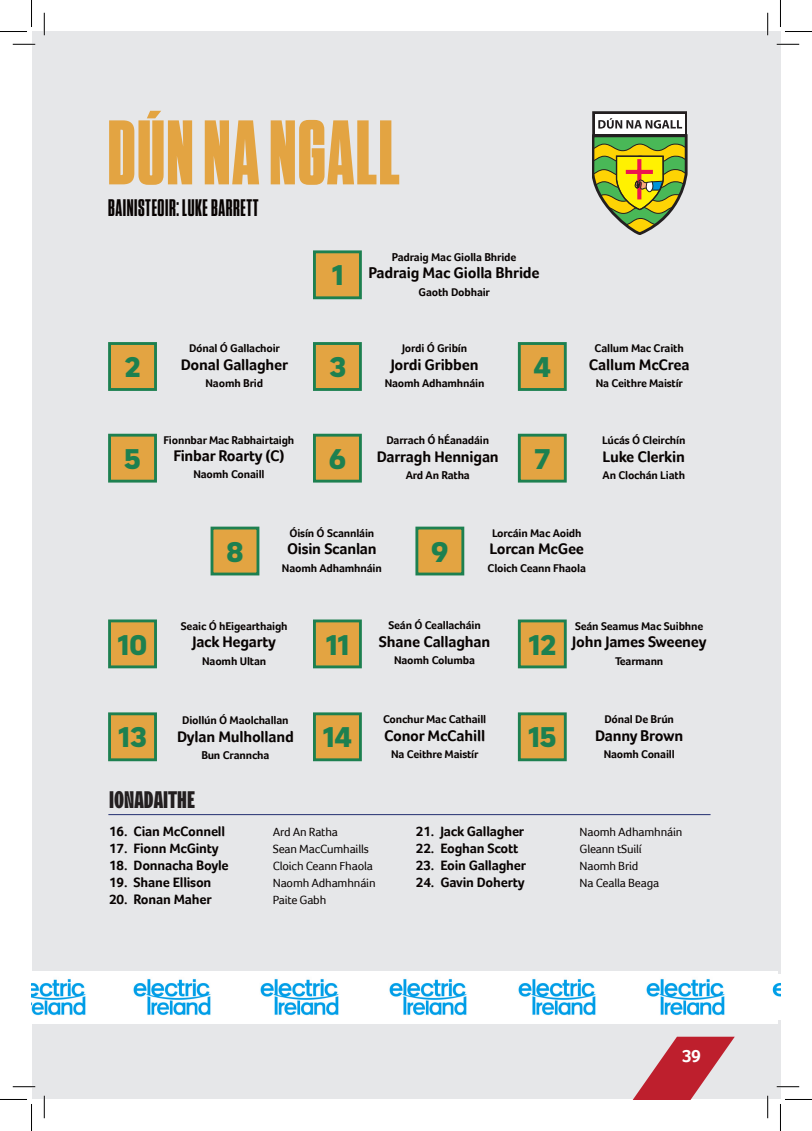
<style>
.page{position:relative;width:812px;height:1131px;background:#fff}
.page>*{position:absolute;margin:0;border:0;box-sizing:border-box;transform-origin:0 0}
.t1{font:900 91.35px "Tungsten Condensed";letter-spacing:.025em;color:#e3a442}
.t2{font:900 28.65px "FS Industrie";color:#1d8050}
.t3{font:700 24px "Tungsten Condensed";letter-spacing:.025em;color:#080302}
.t4{font:900 24px "TT Trailers";color:#231f20}
.t5{font:700 18px "Foco";color:#fff}
.t6{font:700 15.75px "Foco";letter-spacing:-.015em;color:#080302}
.t7{font:700 13.95px "Foco";letter-spacing:-.015em;color:#080302}
.t8{font:12.15px "Foco";letter-spacing:-.015em;color:#080302}
.t9{font:700 11.55px "Foco";letter-spacing:-.015em;color:#080302}
</style>
<div class="page">
<div style="left:32px;top:32px;width:748px;height:1067px;background:#e6e7e9"></div>
<div style="left:44px;top:970px;width:733px;height:53px;background:#fff"></div>
<div style="left:32px;top:970px;width:12px;height:53px;background:#fff"></div>
<div style="left:517px;top:712px;width:49px;height:49px;background:#e3a442;border:3px solid #1d8050"></div>
<div style="left:517px;top:433px;width:49px;height:49px;background:#e3a442;border:3px solid #1d8050"></div>
<div style="left:517px;top:342px;width:49px;height:49px;background:#e3a442;border:3px solid #1d8050"></div>
<div style="left:517px;top:619px;width:49px;height:49px;background:#e3a442;border:3px solid #1d8050"></div>
<div style="left:415px;top:526px;width:49px;height:49px;background:#e3a442;border:3px solid #1d8050"></div>
<div style="left:313px;top:712px;width:49px;height:49px;background:#e3a442;border:3px solid #1d8050"></div>
<div style="left:313px;top:433px;width:49px;height:49px;background:#e3a442;border:3px solid #1d8050"></div>
<div style="left:313px;top:342px;width:49px;height:49px;background:#e3a442;border:3px solid #1d8050"></div>
<div style="left:313px;top:250px;width:49px;height:49px;background:#e3a442;border:3px solid #1d8050"></div>
<div style="left:313px;top:619px;width:49px;height:49px;background:#e3a442;border:3px solid #1d8050"></div>
<div style="left:210px;top:526px;width:49px;height:49px;background:#e3a442;border:3px solid #1d8050"></div>
<div style="left:108px;top:712px;width:49px;height:49px;background:#e3a442;border:3px solid #1d8050"></div>
<div style="left:108px;top:433px;width:49px;height:49px;background:#e3a442;border:3px solid #1d8050"></div>
<div style="left:108px;top:342px;width:49px;height:49px;background:#e3a442;border:3px solid #1d8050"></div>
<div style="left:108px;top:619px;width:49px;height:49px;background:#e3a442;border:3px solid #1d8050"></div>
<hr style="left:108px;top:814px;width:602px;height:1px;background:#232f71">
<svg style="left:592px;top:137px;width:94px;height:98px"></svg>
<div style="left:592px;top:111px;width:94px;height:26px;border:3px solid #231f20"></div>
<div style="left:594px;top:114px;width:90px;height:20px;background:#fff"></div>
<svg style="left:598px;top:118px;width:84px;height:11px"></svg>
<img style="left:389px;top:978px;width:78px;height:38px">
<img style="left:260px;top:978px;width:79px;height:38px">
<img style="left:133px;top:978px;width:78px;height:38px">
<img style="left:772px;top:974px;width:8px;height:44px">
<img style="left:518px;top:978px;width:78px;height:38px">
<img style="left:32px;top:979px;width:54px;height:37px">
<img style="left:646px;top:978px;width:79px;height:38px">
<svg style="left:633px;top:1036px;width:101px;height:63px"></svg>
<hr style="left:13px;top:43px;width:22px;height:2px;background:#fff">
<hr style="left:776px;top:43px;width:23px;height:2px;background:#fff">
<hr style="left:13px;top:1085px;width:22px;height:2px;background:#fff">
<hr style="left:776px;top:1085px;width:23px;height:2px;background:#fff">
<hr style="left:43px;top:13px;width:2px;height:22px;background:#fff">
<hr style="left:43px;top:1095px;width:2px;height:22px;background:#fff">
<hr style="left:766px;top:13px;width:2px;height:22px;background:#fff">
<hr style="left:766px;top:1095px;width:2px;height:22px;background:#fff">
<svg style="left:13px;top:44px;width:22px;height:1px"></svg>
<svg style="left:776px;top:44px;width:23px;height:1px"></svg>
<svg style="left:13px;top:1086px;width:22px;height:1px"></svg>
<svg style="left:776px;top:1086px;width:23px;height:1px"></svg>
<svg style="left:44px;top:13px;width:1px;height:22px"></svg>
<svg style="left:44px;top:1095px;width:1px;height:22px"></svg>
<svg style="left:767px;top:13px;width:1px;height:22px"></svg>
<svg style="left:767px;top:1095px;width:1px;height:22px"></svg>
<svg style="left:0;top:0;width:32px;height:32px"></svg>
<svg style="left:0;top:1099px;width:32px;height:31px"></svg>
<svg style="left:780px;top:0;width:31px;height:32px"></svg>
<svg style="left:780px;top:1098px;width:31px;height:32px"></svg>
<h1 class="t1" style="left:108px;top:106px;width:293px">DÚN NA NGALL</h1>
<h3 class="t3" style="left:108px;top:196px;width:152px">BAINISTEOIR: LUKE BARRETT</h3>
<h2 class="t2" style="left:124px;top:349px;width:18px">2</h2>
<p class="t9" style="left:189px;top:342px;width:92px">Dónal Ó Gallachoir</p>
<h3 class="t6" style="left:181px;top:355px;width:109px">Donal Gallagher</h3>
<p class="t9" style="left:205px;top:376px;width:59px">Naomh Brid</p>
<h2 class="t2" style="left:331px;top:256px;width:13px">1</h2>
<p class="t9" style="left:392px;top:250px;width:126px">Padraig Mac Giolla Bhride</p>
<h3 class="t6" style="left:368px;top:264px;width:172px">Padraig Mac Giolla Bhride</h3>
<p class="t9" style="left:418px;top:285px;width:73px">Gaoth Dobhair</p>
<p class="t9" style="left:402px;top:342px;width:67px">Jordi Ó Gribín</p>
<h3 class="t6" style="left:390px;top:355px;width:89px">Jordi Gribben</h3>
<p class="t9" style="left:384px;top:376px;width:101px">Naomh Adhamhnáin</p>
<h2 class="t2" style="left:328px;top:349px;width:19px">3</h2>
<h2 class="t2" style="left:533px;top:349px;width:20px">4</h2>
<p class="t9" style="left:386px;top:433px;width:104px">Darrach Ó hÉanadáin</p>
<h3 class="t6" style="left:377px;top:447px;width:123px">Darragh Hennigan</h3>
<p class="t9" style="left:405px;top:468px;width:66px">Ard An Ratha</p>
<p class="t9" style="left:164px;top:433px;width:132px">Fionnbar Mac Rabhairtaigh</p>
<h3 class="t6" style="left:173px;top:446px;width:113px">Finbar Roarty (C)</h3>
<p class="t9" style="left:193px;top:467px;width:73px">Naomh Conaill</p>
<h2 class="t2" style="left:124px;top:440px;width:19px">5</h2>
<h2 class="t2" style="left:328px;top:440px;width:19px">6</h2>
<h2 class="t2" style="left:534px;top:440px;width:17px">7</h2>
<p class="t9" style="left:594px;top:342px;width:91px">Callum Mac Craith</p>
<h3 class="t6" style="left:588px;top:355px;width:102px">Callum McCrea</h3>
<p class="t9" style="left:595px;top:376px;width:89px">Na Ceithre Maistír</p>
<p class="t9" style="left:602px;top:433px;width:85px">Lúcás Ó Cleirchín</p>
<h3 class="t6" style="left:602px;top:447px;width:84px">Luke Clerkin</h3>
<p class="t9" style="left:602px;top:468px;width:84px">An Clochán Liath</p>
<h2 class="t2" style="left:118px;top:626px;width:31px">10</h2>
<p class="t9" style="left:289px;top:526px;width:86px">Óisín Ó Scannláin</p>
<h3 class="t6" style="left:287px;top:539px;width:91px">Oisin Scanlan</h3>
<p class="t9" style="left:282px;top:561px;width:101px">Naomh Adhamhnáin</p>
<h2 class="t2" style="left:226px;top:533px;width:19px">8</h2>
<h2 class="t2" style="left:431px;top:533px;width:19px">9</h2>
<p class="t9" style="left:492px;top:526px;width:91px">Lorcáin Mac Aoidh</p>
<h3 class="t6" style="left:489px;top:539px;width:96px">Lorcan McGee</h3>
<p class="t9" style="left:487px;top:561px;width:100px">Cloich Ceann Fhaola</p>
<p class="t9" style="left:181px;top:619px;width:108px">Seaic Ó hEigearthaigh</p>
<h3 class="t6" style="left:192px;top:632px;width:85px">Jack Hegarty</h3>
<p class="t9" style="left:202px;top:653px;width:65px">Naomh Ultan</p>
<h2 class="t2" style="left:326px;top:626px;width:25px">11</h2>
<p class="t9" style="left:388px;top:618px;width:94px">Seán Ó Ceallacháin</p>
<h3 class="t6" style="left:379px;top:632px;width:113px">Shane Callaghan</h3>
<p class="t9" style="left:394px;top:653px;width:82px">Naomh Columba</p>
<h2 class="t2" style="left:528px;top:626px;width:29px">12</h2>
<p class="t9" style="left:575px;top:619px;width:130px">Seán Seamus Mac Suibhne</p>
<h3 class="t6" style="left:572px;top:632px;width:136px">John James Sweeney</h3>
<p class="t9" style="left:615px;top:653px;width:50px">Tearmann</p>
<p class="t9" style="left:182px;top:713px;width:108px">Diollún Ó Maolchallan</p>
<h3 class="t6" style="left:177px;top:726px;width:118px">Dylan Mulholland</h3>
<p class="t9" style="left:201px;top:748px;width:70px">Bun Cranncha</p>
<h2 class="t2" style="left:118px;top:718px;width:30px">13</h2>
<h2 class="t2" style="left:322px;top:718px;width:31px">14</h2>
<p class="t9" style="left:383px;top:712px;width:105px">Conchur Mac Cathaill</p>
<h3 class="t6" style="left:384px;top:725px;width:102px">Conor McCahill</h3>
<p class="t9" style="left:391px;top:747px;width:89px">Na Ceithre Maistír</p>
<h2 class="t2" style="left:528px;top:718px;width:30px">15</h2>
<p class="t9" style="left:604px;top:712px;width:71px">Dónal De Brún</p>
<h3 class="t6" style="left:595px;top:725px;width:90px">Danny Brown</h3>
<p class="t9" style="left:603px;top:747px;width:73px">Naomh Conaill</p>
<h3 class="t4" style="left:109px;top:786px;width:87px">IONADAITHE</h3>
<p class="t7" style="left:109px;top:822px;width:117px">16. Cian McConnell</p>
<p class="t8" style="left:273px;top:824px;width:67px">Ard An Ratha</p>
<p class="t7" style="left:109px;top:839px;width:111px">17. Fionn McGinty</p>
<p class="t8" style="left:273px;top:841px;width:98px">Sean MacCumhaills</p>
<p class="t7" style="left:109px;top:856px;width:121px">18. Donnacha Boyle</p>
<p class="t8" style="left:273px;top:858px;width:102px">Cloich Ceann Fhaola</p>
<p class="t7" style="left:109px;top:874px;width:104px">19. Shane Ellison</p>
<p class="t8" style="left:273px;top:876px;width:104px">Naomh Adhamhnáin</p>
<p class="t7" style="left:109px;top:891px;width:104px">20. Ronan Maher</p>
<p class="t8" style="left:273px;top:893px;width:55px">Paite Gabh</p>
<p class="t7" style="left:416px;top:822px;width:110px">21. Jack Gallagher</p>
<p class="t8" style="left:579px;top:824px;width:104px">Naomh Adhamhnáin</p>
<p class="t7" style="left:416px;top:839px;width:104px">22. Eoghan Scott</p>
<p class="t8" style="left:579px;top:841px;width:64px">Gleann tSuilí</p>
<p class="t7" style="left:416px;top:856px;width:112px">23. Eoin Gallagher</p>
<p class="t8" style="left:579px;top:858px;width:60px">Naomh Brid</p>
<p class="t7" style="left:416px;top:874px;width:110px">24. Gavin Doherty</p>
<p class="t8" style="left:579px;top:876px;width:81px">Na Cealla Beaga</p>
<h3 class="t5" style="left:682px;top:1044px;width:20px">39</h3>
</div>
